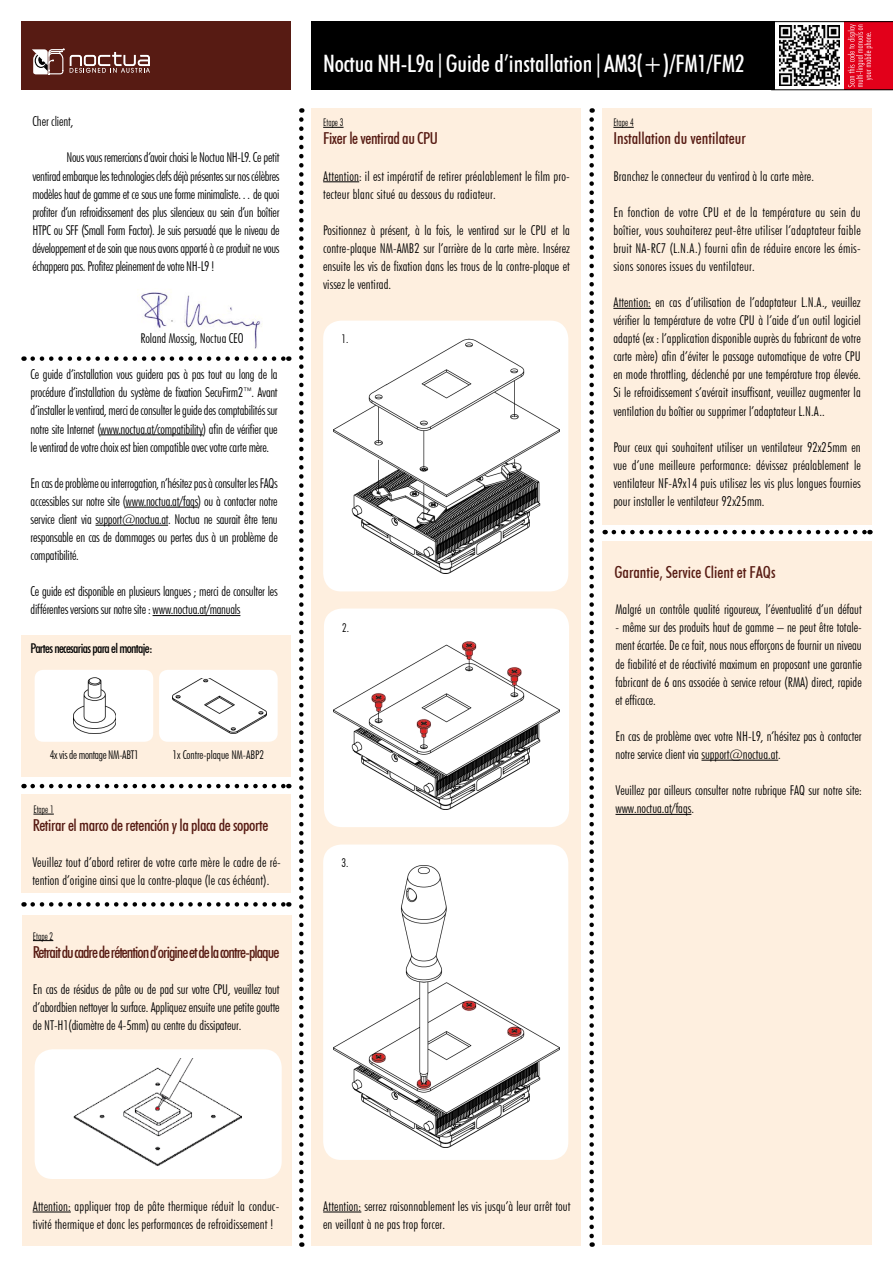
<style>
.page{position:relative;width:893px;height:1263px;background:#fff}
.page>*{position:absolute;margin:0;border:0;box-sizing:border-box;transform-origin:0 0}
.t1{font:500 condensed 24px "Futura BT";color:#fff}
.t2{font:500 condensed 16.5px "Futura BT";letter-spacing:-.025em;color:#571b13}
.t3{font:500 condensed 16.5px "Futura BT";letter-spacing:-.06em;color:#571b13}
.t4{font:500 condensed 16.5px "Futura BT";color:#571b13}
.t5{font:300 condensed 13.5px/18.1px "Futura BT";letter-spacing:.005em;color:#000;text-align:justify}
.t6{font:300 condensed 13.5px/18.1px "Futura BT";letter-spacing:-.015em;color:#000}
.t7{font:500 condensed 13.5px "Futura BT";letter-spacing:-.05em;color:#000}
.t8{font:300 condensed 12px "Futura BT";letter-spacing:-.005em;color:#000}
.t9{font:300 condensed 12px "Futura BT";letter-spacing:-.025em;color:#000}
.t10{font:300 condensed 10.5px "Futura BT";color:#000;scale:.9 1}
</style>
<div class="page">
<img style="left:780px;top:26px;width:59px;height:59px">
<div style="left:21px;top:21px;width:270px;height:69px;background:#571b13"></div>
<div style="left:312px;top:21px;width:463px;height:69px;background:#000"></div>
<div style="left:844px;top:21px;width:49px;height:69px;background:#e2001a"></div>
<hr style="left:771px;top:21px;width:122px;height:1px;background:#000">
<hr style="left:771px;top:89px;width:122px;height:1px;background:#000">
<svg style="left:848px;top:24px;width:25px;height:63px"></svg>
<svg style="left:32px;top:49px;width:118px;height:26px"></svg>
<svg style="left:299px;top:119px;width:5px;height:1128px"></svg>
<svg style="left:589px;top:119px;width:5px;height:1128px"></svg>
<svg style="left:33px;top:902px;width:256px;height:5px"></svg>
<img style="left:137px;top:289px;width:125px;height:60px">
<svg style="left:33px;top:356px;width:256px;height:5px"></svg>
<div style="left:21px;top:635px;width:270px;height:141px;background:#feefdf"></div>
<div style="left:35px;top:670px;width:118px;height:72px;background:#fff;border-radius:9px"></div>
<div style="left:159px;top:670px;width:119px;height:72px;background:#fff;border-radius:9px"></div>
<div style="left:22px;top:915px;width:270px;height:331px;background:#feefdf"></div>
<div style="left:35px;top:1049px;width:247px;height:130px;background:#fff;border-radius:18px"></div>
<svg style="left:33px;top:784px;width:256px;height:4px"></svg>
<img style="left:74px;top:678px;width:42px;height:56px">
<img style="left:172px;top:679px;width:95px;height:54px">
<img style="left:74px;top:1059px;width:167px;height:107px">
<hr style="left:100px;top:435px;width:103px;height:1px;background:#000">
<hr style="left:126px;top:507px;width:72px;height:1px;background:#000">
<hr style="left:96px;top:525px;width:72px;height:1px;background:#000">
<hr style="left:153px;top:615px;width:87px;height:1px;background:#000">
<div style="left:21px;top:794px;width:270px;height:99px;background:#feefdf"></div>
<svg style="left:33px;top:814px;width:21px;height:1px"></svg>
<hr style="left:33px;top:1212px;width:38px;height:1px;background:#000">
<svg style="left:33px;top:940px;width:20px;height:1px"></svg>
<div style="left:312px;top:108px;width:269px;height:1138px;background:#feefdf"></div>
<hr style="left:323px;top:1212px;width:38px;height:1px;background:#000">
<hr style="left:323px;top:182px;width:36px;height:1px;background:#000">
<svg style="left:323px;top:127px;width:21px;height:1px"></svg>
<div style="left:323px;top:321px;width:245px;height:270px;background:#fff;border-radius:18px"></div>
<div style="left:323px;top:844px;width:245px;height:316px;background:#fff;border-radius:18px"></div>
<svg style="left:614px;top:530px;width:256px;height:4px"></svg>
<div style="left:602px;top:541px;width:270px;height:704px;background:#feefdf"></div>
<hr style="left:701px;top:760px;width:77px;height:1px;background:#000">
<hr style="left:615px;top:814px;width:76px;height:1px;background:#000">
<div style="left:602px;top:108px;width:270px;height:416px;background:#feefdf"></div>
<hr style="left:613px;top:308px;width:38px;height:1px;background:#000">
<svg style="left:613px;top:127px;width:21px;height:1px"></svg>
<div style="left:324px;top:608px;width:245px;height:219px;background:#fff;border-radius:18px"></div>
<img style="left:333px;top:320px;width:226px;height:253px">
<img style="left:333px;top:641px;width:226px;height:169px">
<img style="left:334px;top:866px;width:226px;height:282px">
<p class="t5" style="left:32px;top:112px;width:42px">Cher client,</p>
<p class="t5" style="left:32px;top:148px;width:249px;text-indent:34px">Nous vous remercions d’avoir choisi le Noctua NH-L9. Ce petit ventirad embarque les technologies clefs déjà présentes sur nos célèbres modèles haut de gamme et ce sous une forme minimaliste… de quoi profiter d’un refroidissement des plus silencieux au sein d’un boîtier HTPC ou SFF (Small Form Factor). Je suis persuadé que le niveau de développement et de soin que nous avons apporté à ce produit ne vous échappera pas. Profitez pleinement de votre NH-L9 !</p>
<p class="t5" style="left:140px;top:329px;width:105px">Roland Mossig, Noctua CEO</p>
<p class="t5" style="left:31px;top:365px;width:249px">Ce guide d’installation vous guidera pas à pas tout au long de la procédure d’installation du système de fixation SecuFirm2™. Avant d’installer le ventirad, merci de consulter le guide des comptabilités sur notre site Internet (www.noctua.at/compatibility) afin de vérifier que le ventirad de votre choix est bien compatible avec votre carte mère.</p>
<p class="t5" style="left:31px;top:474px;width:249px">En cas de problème ou interrogation, n’hésitez pas à consulter les FAQs accessibles sur notre site (www.noctua.at/faqs) ou à contacter notre service client via support@noctua.at. Noctua ne saurait être tenu responsable en cas de dommages ou pertes dus à un problème de compatibilité.</p>
<p class="t6" style="left:31px;top:582px;width:249px">Ce guide est disponible en plusieurs langues ; merci de consulter les différentes versions sur notre site : www.noctua.at/manuals</p>
<p class="t7" style="left:31px;top:640px;width:124px">Partes necesarias para el montaje:</p>
<p class="t9" style="left:50px;top:747px;width:90px">4x vis de montage NM-ABT1</p>
<p class="t10" style="left:33px;top:803px;width:24px">Etape 1</p>
<p class="t8" style="left:173px;top:747px;width:93px">1x Contre-plaque NM-ABP2</p>
<p class="t2" style="left:33px;top:815px;width:237px">Retirar el marco de retención y la placa de soporte</p>
<p class="t5" style="left:32px;top:853px;width:250px">Veuillez tout d’abord retirer de votre carte mère le cadre de ré&shy;tention d’origine ainsi que la contre-plaque (le cas échéant).</p>
<p class="t10" style="left:33px;top:929px;width:24px">Etape 2</p>
<p class="t3" style="left:33px;top:942px;width:248px">Retrait du cadre de rétention d’origine et de la contre-plaque</p>
<p class="t5" style="left:33px;top:980px;width:248px">En cas de résidus de pâte ou de pad sur votre CPU, veuillez tout d’abordbien nettoyer la surface. Appliquez ensuite une petite goutte de NT-H1(diamètre de 4-5mm) au centre du dissipateur.</p>
<h1 class="t1" style="left:323px;top:49px;width:423px">Noctua NH-L9a|Guide d’installation|AM3(+)/FM1/FM2</h1>
<p class="t10" style="left:323px;top:116px;width:24px">Etape 3</p>
<p class="t2" style="left:323px;top:128px;width:116px">Fixer le ventirad au CPU</p>
<p class="t5" style="left:323px;top:167px;width:248px">Attention: il est impératif de retirer préalablement le film pro&shy;tecteur blanc situé au dessous du radiateur.</p>
<p class="t5" style="left:323px;top:221px;width:248px">Positionnez à présent, à la fois, le ventirad sur le CPU et la contre-plaque NM-AMB2 sur l’arrière de la carte mère. Insérez ensuite les vis de fixation dans les trous de la contre-plaque et vissez le ventirad.</p>
<p class="t8" style="left:341px;top:332px;width:9px">1.</p>
<p class="t8" style="left:342px;top:621px;width:9px">2.</p>
<p class="t8" style="left:341px;top:856px;width:9px">3.</p>
<p class="t10" style="left:613px;top:116px;width:24px">Etape 4</p>
<p class="t4" style="left:613px;top:128px;width:134px">Installation du ventilateur</p>
<p class="t5" style="left:613px;top:167px;width:202px">Branchez le connecteur du ventirad à la carte mère.</p>
<p class="t5" style="left:613px;top:203px;width:249px">En fonction de votre CPU et de la température au sein du boîtier, vous souhaiterez peut-être utiliser l’adaptateur faible bruit NA-RC7 (L.N.A.) fourni afin de réduire encore les émis&shy;sions sonores issues du ventilateur.</p>
<p class="t5" style="left:613px;top:293px;width:249px">Attention: en cas d’utilisation de l’adaptateur L.N.A., veuillez vérifier la température de votre CPU à l’aide d’un outil logiciel adapté (ex : l’application disponible auprès du fabricant de votre carte mère) afin d’éviter le passage automatique de votre CPU en mode throttling, déclenché par une température trop élevée.<br>Si le refroidissement s’avérait insuffisant, veuillez augmenter la ventilation du boîtier ou supprimer l’adaptateur L.N.A..</p>
<p class="t5" style="left:613px;top:438px;width:249px">Pour ceux qui souhaitent utiliser un ventilateur 92x25mm en vue d’une meilleure performance: dévissez préalablement le ventilateur NF-A9x14 puis utilisez les vis plus longues fournies pour installer le ventilateur 92x25mm.</p>
<p class="t4" style="left:614px;top:562px;width:163px">Garantie, Service Client et FAQs</p>
<p class="t5" style="left:615px;top:600px;width:248px">Malgré un contrôle qualité rigoureux, l’éventualité d’un défaut</p>
<p class="t5" style="left:615px;top:618px;width:248px">- même sur des produits haut de gamme – ne peut être totale&shy;ment écartée. De ce fait, nous nous efforçons de fournir un niveau de fiabilité et de réactivité maximum en proposant une garantie fabricant de 6 ans associée à service retour (RMA) direct, rapide et efficace.</p>
<p class="t5" style="left:615px;top:727px;width:248px">En cas de problème avec votre NH-L9, n’hésitez pas à contacter notre service client via support@noctua.at.</p>
<p class="t5" style="left:615px;top:781px;width:248px">Veuillez par ailleurs consulter notre rubrique FAQ sur notre site: www.noctua.at/faqs.</p>
<p class="t5" style="left:33px;top:1197px;width:248px">Attention: appliquer trop de pâte thermique réduit la conduc&shy;tivité thermique et donc les performances de refroidissement !</p>
<p class="t5" style="left:323px;top:1197px;width:249px">Attention: serrez raisonnablement les vis jusqu’à leur arrêt tout en veillant à ne pas trop forcer.</p>
</div>
